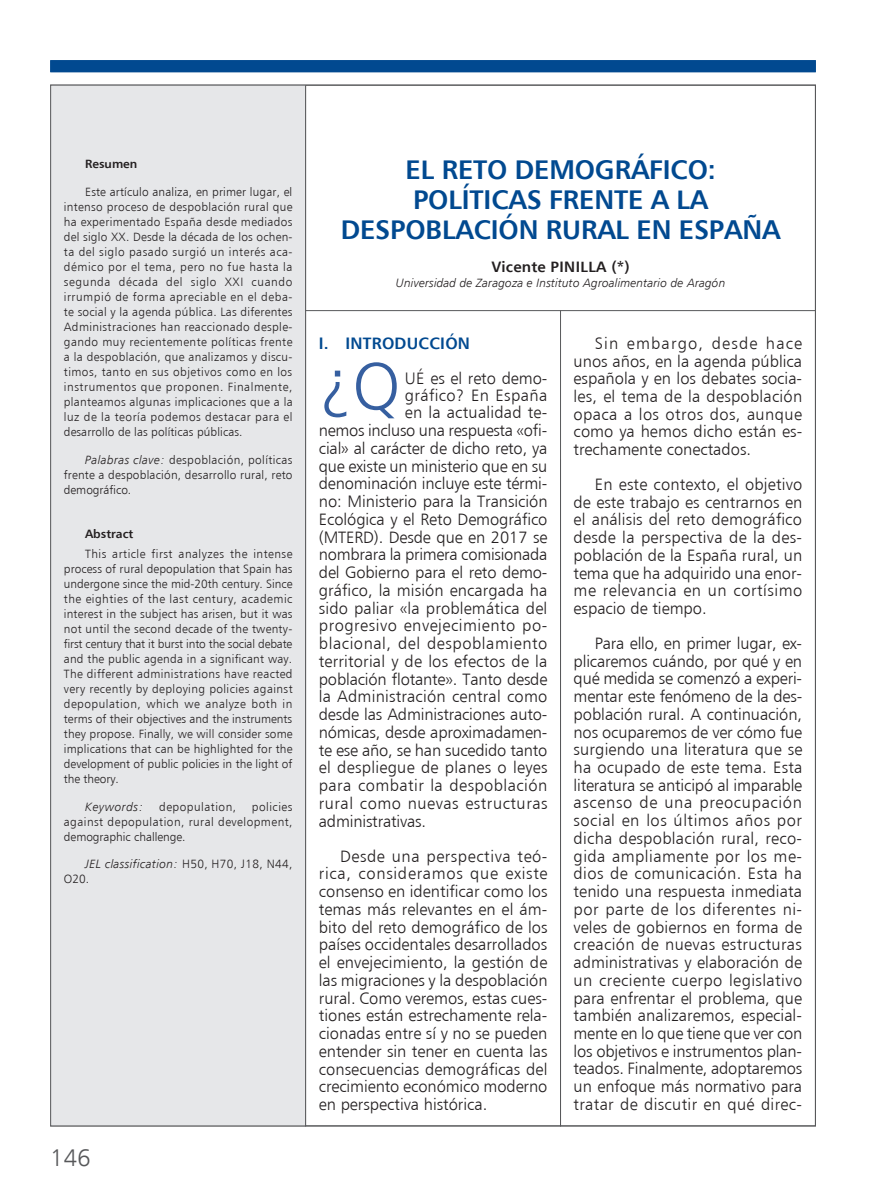
<style>
.page{position:relative;width:892px;height:1191px;background:#fff}
.page>*{position:absolute;margin:0;border:0;box-sizing:border-box;transform-origin:0 0}
.t1{font:66.6px "Humanist 777 BT Light B";color:#365fa0}
.t2{font:27px/30px "Humanist 777 BT Bold B";letter-spacing:-.005em;color:#014990;text-align:center}
.t3{font:24px "Humanist 777 BT Light B";color:#57585a}
.t4{font:16.5px/17.7px "Humanist 777 BT Light B";color:#231f20;text-align:justify}
.t5{font:16.5px "Humanist 777 BT Light B";letter-spacing:.03em;color:#231f20}
.t6{font:16.5px "Humanist 777 BT Light B";letter-spacing:.025em;color:#231f20}
.t7{font:16.5px "Humanist 777 BT Light B";letter-spacing:.035em;color:#231f20}
.t8{font:16.5px "Humanist 777 BT Bold B";letter-spacing:.015em;color:#014990}
.t9{font:15px "Humanist 777 BT Bold B";letter-spacing:.015em;color:#231f20}
.t10{font:12px/15px "Humanist 777 BT Light B";letter-spacing:.01em;color:#231f20;text-align:justify}
.t11{font:12px "Humanist 777 BT Light Italic B";letter-spacing:.01em;color:#231f20}
.t12{font:12px "Humanist 777 BT Light Italic B";letter-spacing:.03em;color:#231f20}
.t13{font:12px "Humanist 777 BT Bold B";color:#231f20}
.t14{font:12px "Humanist 777 BT Light B";letter-spacing:.04em;color:#231f20}
.t15{font:12px "Humanist 777 BT Light Italic B";letter-spacing:.04em;color:#231f20}
.s1{font-family:"Humanist 777 BT Light Italic B"}
.s2{font-family:"Humanist 777 BT Light B"}
</style>
<div class="page">
<div style="left:51px;top:85px;width:255px;height:1040px;background:#e6e7e9"></div>
<div style="left:50px;top:60px;width:766px;height:12px;background:#014990"></div>
<hr style="left:305px;top:85px;width:1px;height:1040px;background:#57585a">
<hr style="left:560px;top:310px;width:1px;height:815px;background:#57585a">
<hr style="left:305px;top:310px;width:510px;height:1px;background:#57585a">
<p class="t13" style="left:85px;top:156px;width:54px">Resumen</p>
<p class="t10" style="left:64px;top:184px;width:230px;text-indent:21px">Este artículo analiza, en primer lugar, el intenso proceso de despoblación rural que ha experimentado España desde mediados del siglo XX. Desde la década de los ochen&shy;ta del siglo pasado surgió un interés aca&shy;démico por el tema, pero no fue hasta la segunda década del siglo XXI cuando irrumpió de forma apreciable en el deba&shy;te social y la agenda pública. Las diferentes Administraciones han reaccionado desple&shy;gando muy recientemente políticas frente a la despoblación, que analizamos y discu&shy;timos, tanto en sus objetivos como en los instrumentos que proponen. Finalmente, planteamos algunas implicaciones que a la luz de la teoría podemos destacar para el desarrollo de las políticas públicas.</p>
<p class="t10" style="left:64px;top:451px;width:230px;text-indent:21px"><span class="s1">Palabras clave:</span> despoblación, políticas frente a despoblación, desarrollo rural, reto demográfico.</p>
<p class="t13" style="left:85px;top:526px;width:50px">Abstract</p>
<p class="t10" style="left:64px;top:545px;width:230px;text-indent:21px">This article first analyzes the intense process of rural depopulation that Spain has undergone since the mid-20th century. Since the eighties of the last century, academic interest in the subject has arisen, but it was not until the second decade of the twenty&shy;first century that it burst into the social debate and the public agenda in a significant way.<br>The different administrations have reacted very recently by deploying policies against depopulation, which we analyze both in terms of their objectives and the instruments they propose. Finally, we will consider some implications that can be highlighted for the development of public policies in the light of the theory.</p>
<p class="t15" style="left:85px;top:798px;width:60px">Keywords:</p>
<p class="t14" style="left:159px;top:798px;width:78px">depopulation,</p>
<p class="t10" style="left:64px;top:798px;width:230px;text-indent:188px">policies against depopulation, rural development, demographic challenge.</p>
<p class="t12" style="left:85px;top:856px;width:209px">JEL classification: <span class="s2">H50, H70, J18, N44,</span></p>
<p class="t10" style="left:64px;top:871px;width:27px">O20.</p>
<h3 class="t3" style="left:50px;top:1142px;width:42px">146</h3>
<h2 class="t2" style="left:341px;top:154px;width:441px">EL RETO DEMOGRÁFICO:<br>POLÍTICAS FRENTE A LA<br>DESPOBLACIÓN RURAL EN ESPAÑA</h2>
<p class="t9" style="left:491px;top:257px;width:140px">Vicente PINILLA (*)</p>
<p class="t11" style="left:396px;top:275px;width:331px">Universidad de Zaragoza e Instituto Agroalimentario de Aragón</p>
<p class="t8" style="left:319px;top:332px;width:153px">I. INTRODUCCIÓN</p>
<h1 class="t1" style="left:319px;top:349px;width:83px">¿Q</h1>
<p class="t4" style="left:405px;top:368px;width:144px">UÉ es el reto demo-</p>
<p class="t6" style="left:405px;top:385px;width:144px">gráfico? En España</p>
<p class="t4" style="left:405px;top:403px;width:144px">en la actualidad te-</p>
<p class="t4" style="left:319px;top:421px;width:230px">nemos incluso una respuesta «ofi-</p>
<p class="t4" style="left:319px;top:439px;width:230px">cial» al carácter de dicho reto, ya</p>
<p class="t4" style="left:319px;top:456px;width:230px">que existe un ministerio que en su</p>
<p class="t4" style="left:319px;top:474px;width:230px">denominación incluye este térmi-</p>
<p class="t4" style="left:319px;top:492px;width:230px">no: Ministerio para la Transición</p>
<p class="t4" style="left:319px;top:510px;width:230px">Ecológica y el Reto Demográfico</p>
<p class="t4" style="left:319px;top:527px;width:230px">(MTERD). Desde que en 2017 se</p>
<p class="t4" style="left:319px;top:545px;width:230px">nombrara la primera comisionada</p>
<p class="t4" style="left:319px;top:563px;width:230px">del Gobierno para el reto demo-</p>
<p class="t4" style="left:319px;top:581px;width:230px">gráfico, la misión encargada ha</p>
<p class="t4" style="left:319px;top:598px;width:230px">sido paliar «la problemática del</p>
<p class="t5" style="left:319px;top:615px;width:230px">progresivo envejecimiento po-</p>
<p class="t7" style="left:319px;top:633px;width:230px">blacional, del despoblamiento</p>
<p class="t4" style="left:319px;top:652px;width:230px">territorial y de los efectos de la</p>
<p class="t4" style="left:319px;top:669px;width:230px">población flotante». Tanto desde</p>
<p class="t4" style="left:319px;top:687px;width:230px">la Administración central como</p>
<p class="t4" style="left:319px;top:705px;width:230px">desde las Administraciones auto-</p>
<p class="t4" style="left:319px;top:723px;width:230px">nómicas, desde aproximadamen-</p>
<p class="t4" style="left:319px;top:740px;width:230px">te ese año, se han sucedido tanto</p>
<p class="t4" style="left:319px;top:758px;width:230px">el despliegue de planes o leyes</p>
<p class="t6" style="left:319px;top:775px;width:230px">para combatir la despoblación</p>
<p class="t5" style="left:319px;top:792px;width:230px">rural como nuevas estructuras</p>
<p class="t4" style="left:319px;top:811px;width:109px">administrativas.</p>
<p class="t4" style="left:319px;top:846px;width:230px;text-indent:21px">Desde una perspectiva teó&shy;rica, consideramos que existe consenso en identificar como los temas más relevantes en el ám&shy;bito del reto demográfico de los países occidentales desarrollados el envejecimiento, la gestión de las migraciones y la despoblación rural. Como veremos, estas cues&shy;tiones están estrechamente rela&shy;cionadas entre sí y no se pueden entender sin tener en cuenta las consecuencias demográficas del crecimiento económico moderno en perspectiva histórica.</p>
<p class="t4" style="left:573px;top:334px;width:230px;text-indent:21px">Sin embargo, desde hace unos años, en la agenda pública española y en los debates socia&shy;les, el tema de la despoblación opaca a los otros dos, aunque como ya hemos dicho están es&shy;trechamente conectados.</p>
<p class="t4" style="left:573px;top:475px;width:230px;text-indent:21px">En este contexto, el objetivo de este trabajo es centrarnos en el análisis del reto demográfico desde la perspectiva de la des&shy;población de la España rural, un tema que ha adquirido una enor&shy;me relevancia en un cortísimo espacio de tiempo.</p>
<p class="t4" style="left:573px;top:633px;width:230px;text-indent:21px">Para ello, en primer lugar, ex&shy;plicaremos cuándo, por qué y en qué medida se comenzó a experi&shy;mentar este fenómeno de la des&shy;población rural. A continuación, nos ocuparemos de ver cómo fue surgiendo una literatura que se ha ocupado de este tema. Esta literatura se anticipó al imparable ascenso de una preocupación social en los últimos años por dicha despoblación rural, reco&shy;gida ampliamente por los me&shy;dios de comunicación. Esta ha tenido una respuesta inmediata por parte de los diferentes ni&shy;veles de gobiernos en forma de creación de nuevas estructuras administrativas y elaboración de un creciente cuerpo legislativo para enfrentar el problema, que también analizaremos, especial&shy;mente en lo que tiene que ver con los objetivos e instrumentos plan&shy;teados. Finalmente, adoptaremos un enfoque más normativo para tratar de discutir en qué direc-</p>
</div>
